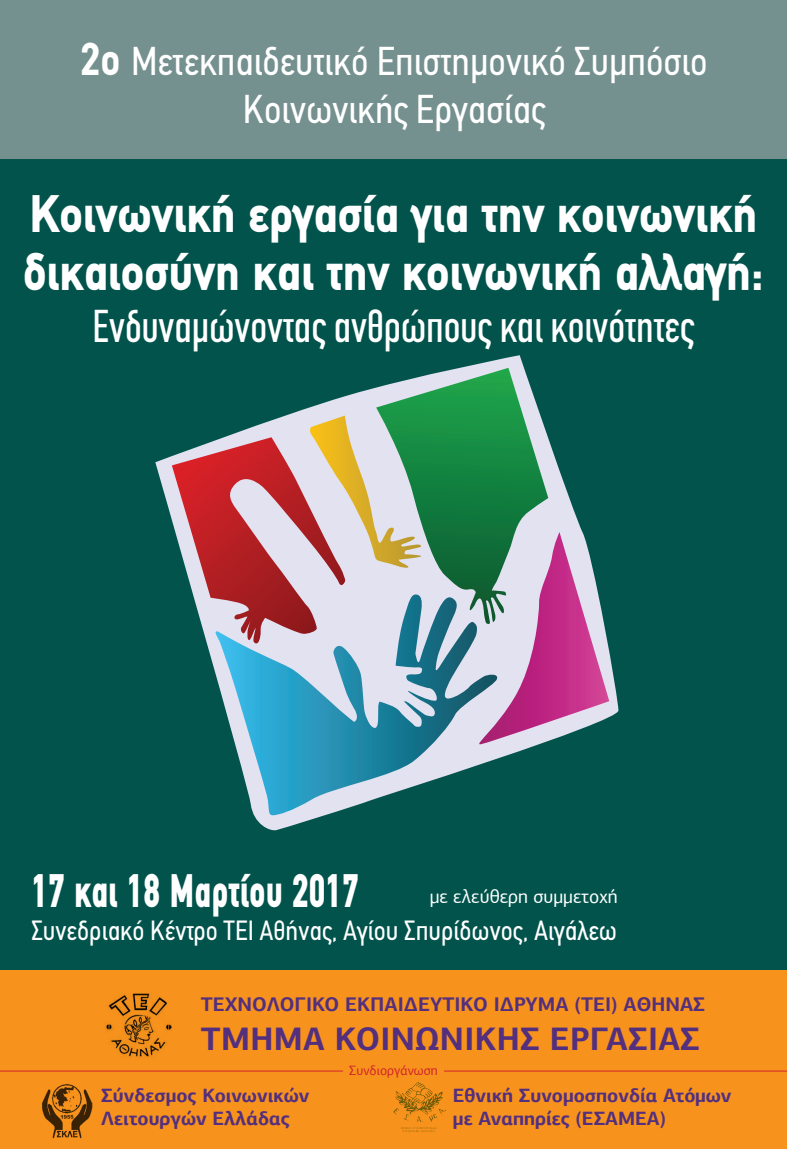
<style>
.page{position:relative;width:787px;height:1149px;background:#fff}
.page>*{position:absolute;margin:0;border:0;box-sizing:border-box;transform-origin:0 0}
.t1{font:900 52.95px/58.8px "PF Din Text";color:#fff;scale:.9 1}
.t2{font:900 condensed 47.25px "PF Din Text";color:#fff;scale:.8 1}
.t3{font:46.2px "PF Din Text Compressed";color:#fff}
.t4{font:40.5px/48.6px "PF Din Text Condensed";color:#fff;text-align:center}
.t5{font:700 32.55px "PF Agora Sans Pro";letter-spacing:.01em;color:#532f7e}
.t6{font:27.9px "PF Din Text Condensed";color:#fff}
.t7{font:700 19.8px "PF Agora Sans Pro";color:#532f7e}
.t8{font:700 19.2px/23.1px "PF Agora Sans Pro";color:#532f7e}
.t9{font:19.2px "PF Agora Sans Pro";color:#fff}
.t10{font:13.5px "PF Agora Sans Pro";color:#d1232a}
.s1{font-weight:700;font-size:46.2px}
</style>
<div class="page">
<div style="left:0;top:969px;width:787px;height:179px;background:#f7931d"></div>
<div style="left:0;top:0;width:787px;height:177px;background:#75918f"></div>
<div style="left:0;top:159px;width:787px;height:698px;background:#01534b"></div>
<div style="left:0;top:855px;width:787px;height:114px;background:#01534b"></div>
<svg style="left:155px;top:355px;width:463px;height:476px"></svg>
<svg style="left:211px;top:625px;width:288px;height:190px"></svg>
<svg style="left:475px;top:532px;width:134px;height:212px;background:#b97fad"></svg>
<svg style="left:376px;top:367px;width:172px;height:258px;background:#559c78"></svg>
<svg style="left:172px;top:415px;width:254px;height:230px;background:#b99a97"></svg>
<img style="left:42px;top:1084px;width:51px;height:54px">
<img style="left:393px;top:1082px;width:52px;height:47px">
<img style="left:105px;top:993px;width:67px;height:64px">
<hr style="left:0;top:1070px;width:343px;height:1px;background:#d1232a">
<hr style="left:444px;top:1070px;width:343px;height:1px;background:#d1232a">
<h3 class="t4" style="left:81px;top:37px;width:628px"><span class="s1">2ο</span> Μετεκπαιδευτικό Επιστημονικό Συμπόσιο<br>Κοινωνικής Εργασίας</h3>
<h1 class="t1" style="left:23px;top:183px;width:824px">Κοινωνική εργασία για την κοινωνική δικαιοσύνη και την κοινωνική αλλαγή:</h1>
<h3 class="t3" style="left:93px;top:299px;width:603px">Ενδυναμώνοντας ανθρώπους και κοινότητες</h3>
<h2 class="t2" style="left:31px;top:862px;width:411px">17 και 18 Μαρτίου 2017</h2>
<h3 class="t6" style="left:31px;top:914px;width:587px">Συνεδριακό Κέντρο ΤΕΙ Αθήνας, Αγίου Σπυρίδωνος, Αιγάλεω</h3>
<p class="t9" style="left:430px;top:884px;width:189px">με ελεύθερη συμμετοχή</p>
<p class="t7" style="left:201px;top:991px;width:505px">ΤΕΧΝΟΛΟΓΙΚΟ ΕΚΠΑΙΔΕΥΤΙΚΟ ΙΔΡΥΜΑ (ΤΕΙ) ΑΘΗΝΑΣ</p>
<h3 class="t5" style="left:201px;top:1017px;width:500px">ΤΜΗΜΑ ΚΟΙΝΩΝΙΚΗΣ ΕΡΓΑΣΙΑΣ</h3>
<p class="t10" style="left:349px;top:1062px;width:90px">Συνδιοργάνωση</p>
<p class="t8" style="left:101px;top:1083px;width:210px">Σύνδεσμος Κοινωνικών<br>Λειτουργών Ελλάδας</p>
<p class="t8" style="left:453px;top:1083px;width:280px">Εθνική Συνομοσπονδία Ατόμων με Αναπηρίες (ΕΣΑΜΕΑ)</p>
</div>
